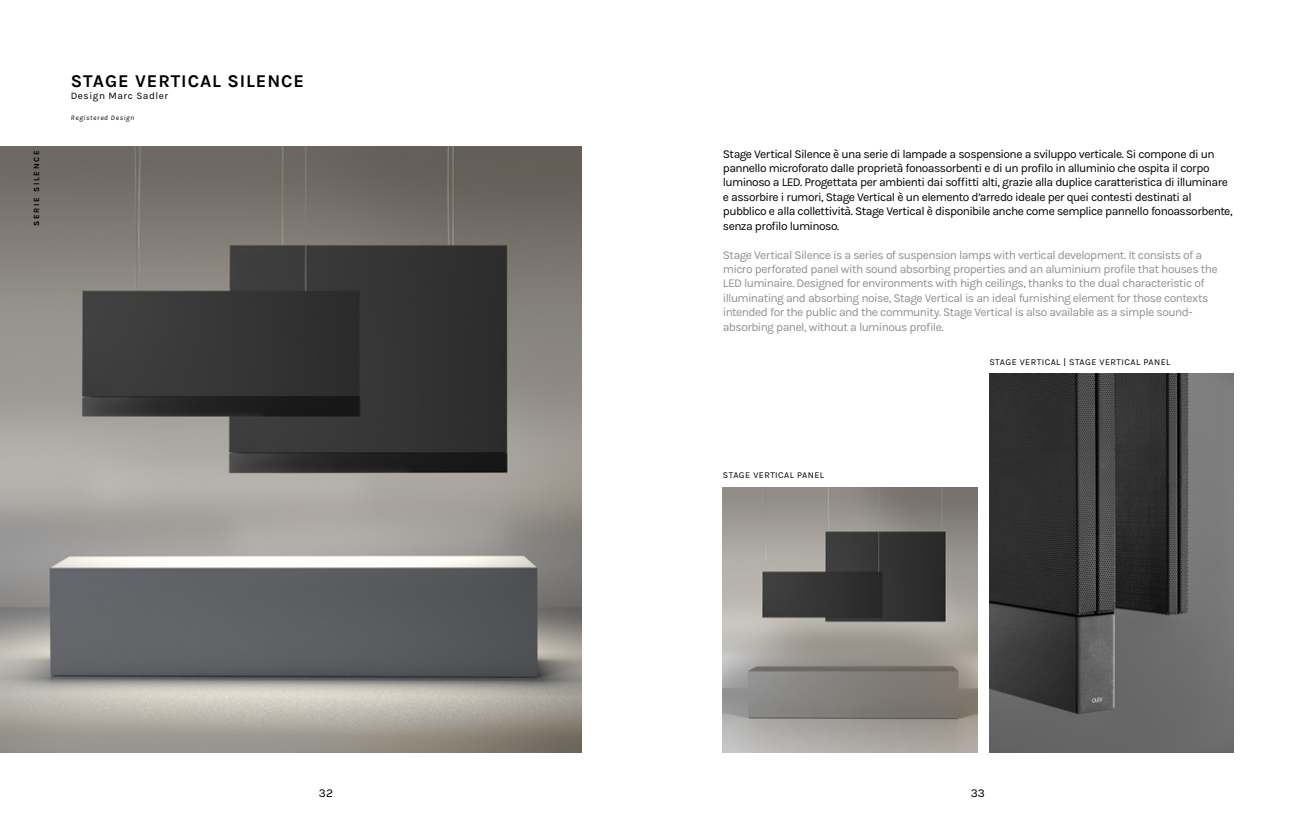
<style>
.page{position:relative;width:1304px;height:823px;background:#fff}
.page>*{position:absolute;margin:0;border:0;box-sizing:border-box;transform-origin:0 0}
.t1{font:700 18px "Karla";letter-spacing:.05em;color:#000}
.t2{font:12px/14.4px "Karla";letter-spacing:-.045em;color:#000}
.t3{font:12px/14.4px "Karla";letter-spacing:-.045em;color:#909090}
.t4{font:10px "Karla";letter-spacing:.05em;color:#000}
.t5{font:9px "Karla";letter-spacing:.05em;color:#000}
.t6{font:700 8px "Karla";letter-spacing:.2em;color:#000}
.t7{font:italic 7px "Karla";letter-spacing:.1em;color:#000}
</style>
<div class="page">
<img style="left:0;top:146px;width:581px;height:605px">
<img style="left:989px;top:373px;width:244px;height:378px">
<img style="left:723px;top:487px;width:255px;height:264px">
<p class="t6" style="left:32px;top:225px;width:77px;rotate:-90deg">SERIE SILENCE</p>
<h1 class="t1" style="left:71px;top:71px;width:235px">STAGE VERTICAL SILENCE</h1>
<p class="t4" style="left:71px;top:91px;width:99px">Design Marc Sadler</p>
<p class="t7" style="left:71px;top:114px;width:65px">Registered Design</p>
<p class="t2" style="left:723px;top:146px;width:511px">Stage Vertical Silence è una serie di lampade a sospensione a sviluppo verticale. Si compone di un pannello microforato dalle proprietà fonoassorbenti e di un profilo in alluminio che ospita il corpo luminoso a LED. Progettata per ambienti dai soffitti alti, grazie alla duplice caratteristica di illuminare e assorbire i rumori, Stage Vertical è un elemento d’arredo ideale per quei contesti destinati al pubblico e alla collettività. Stage Vertical è disponibile anche come semplice pannello fonoassorbente, senza profilo luminoso.</p>
<p class="t3" style="left:723px;top:247px;width:496px">Stage Vertical Silence is a series of suspension lamps with vertical development. It consists of a micro perforated panel with sound absorbing properties and an aluminium profile that houses the LED luminaire. Designed for environments with high ceilings, thanks to the dual characteristic of illuminating and absorbing noise, Stage Vertical is an ideal furnishing element for those contexts intended for the public and the community. Stage Vertical is also available as a simple sound&shy;absorbing panel, without a luminous profile.</p>
<p class="t5" style="left:723px;top:470px;width:103px">STAGE VERTICAL PANEL</p>
<p class="t5" style="left:989px;top:357px;width:183px">STAGE VERTICAL | STAGE VERTICAL PANEL</p>
<p class="t2" style="left:319px;top:786px;width:16px">32</p>
<p class="t2" style="left:971px;top:786px;width:16px">33</p>
</div>
